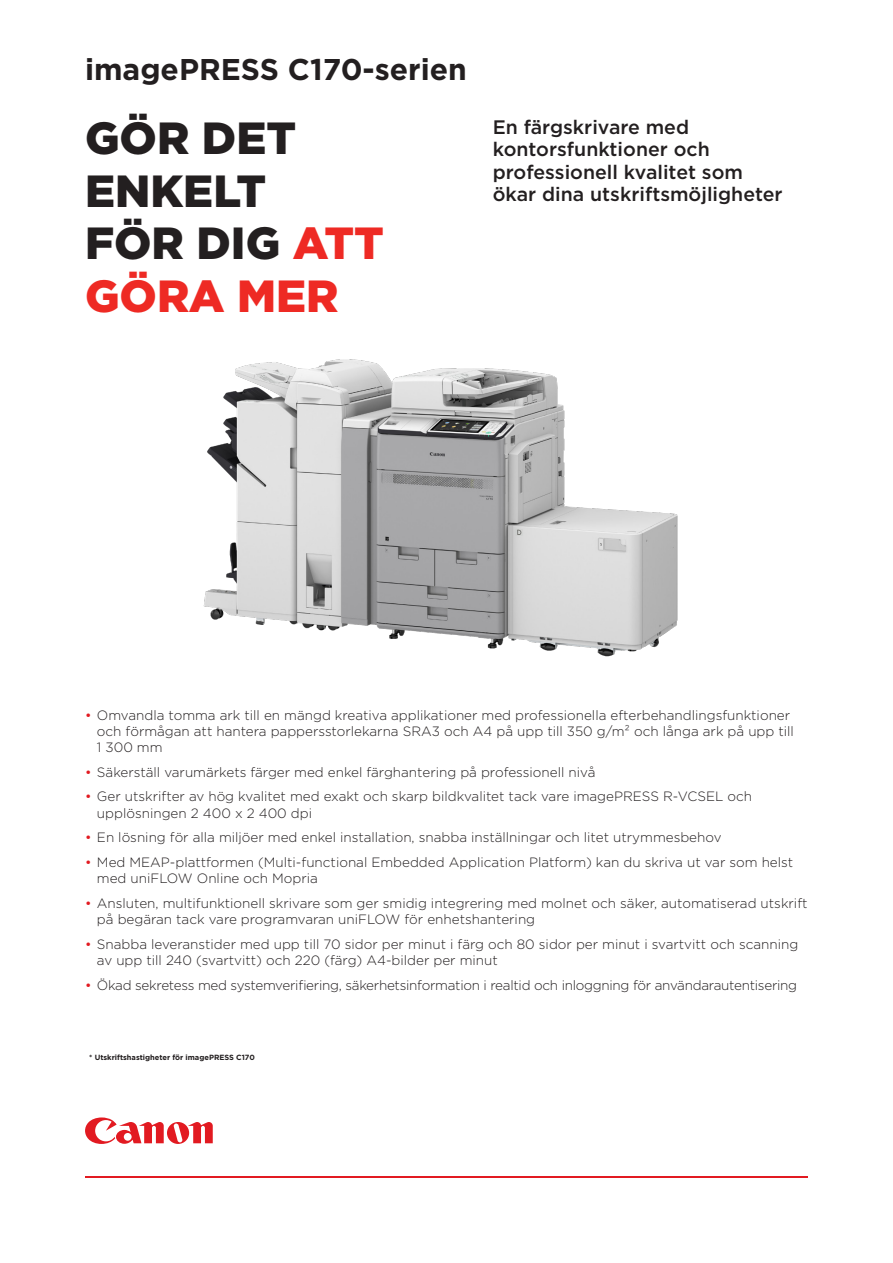
<style>
.page{position:relative;width:893px;height:1263px;background:#fff}
.page>*{position:absolute;margin:0;border:0;box-sizing:border-box;transform-origin:0 0}
.COVER_HEADER_MEDIUM{font:900 45px/52.5px "Gotham";color:#231f20}
.COVER_HEADER_SMALL{font:700 30px "Gotham";color:#231f20}
.INTRO{font:500 19.5px/22.5px "Gotham";color:#231f20}
.t1{font:300 13.5px/16.2px "Gotham";color:#231f20}
.t2{font:300 13.5px "Gotham";letter-spacing:-.02em;color:#231f20}
.t3{font:700 7.5px "Gotham";color:#231f20}
.s1{color:#ee2a24}
.s2{font-weight:400;color:#e21a21}
</style>
<div class="page">
<svg style="left:85px;top:1117px;width:128px;height:27px"></svg>
<hr style="left:85px;top:1176px;width:723px;height:2px;background:#e21a21">
<img style="left:203px;top:360px;width:474px;height:297px">
<p class="COVER_HEADER_SMALL" style="left:85px;top:49px;width:383px">imagePRESS C170-serien</p>
<p class="COVER_HEADER_MEDIUM" style="left:85px;top:111px;width:300px">GÖR DET<br>ENKELT<br>FÖR DIG <span class="s1">ATT<br>GÖRA MER</span></p>
<p class="INTRO" style="left:493px;top:115px;width:291px">En färgskrivare med kontorsfunktioner och professionell kvalitet som ökar dina utskriftsmöjligheter</p>
<p class="t1" style="left:97px;top:706px;width:698px;text-indent:-12px"><span class="s2">•</span> Omvandla tomma ark till en mängd kreativa applikationer med professionella efterbehandlingsfunktioner och förmågan att hantera pappersstorlekarna SRA3 och A4 på upp till 350 g/m² och långa ark på upp till<br>1 300 mm</p>
<p class="t1" style="left:85px;top:763px;width:512px"><span class="s2">•</span> Säkerställ varumärkets färger med enkel färghantering på professionell nivå</p>
<p class="t1" style="left:97px;top:788px;width:657px;text-indent:-12px"><span class="s2">•</span> Ger utskrifter av hög kvalitet med exakt och skarp bildkvalitet tack vare imagePRESS R-VCSEL och upplösningen 2 400 x 2 400 dpi</p>
<p class="t1" style="left:85px;top:829px;width:638px"><span class="s2">•</span> En lösning för alla miljöer med enkel installation, snabba inställningar och litet utrymmesbehov</p>
<p class="t1" style="left:97px;top:854px;width:698px;text-indent:-12px"><span class="s2">•</span> Med MEAP-plattformen (Multi-functional Embedded Application Platform) kan du skriva ut var som helst med uniFLOW Online och Mopria</p>
<p class="t1" style="left:97px;top:895px;width:712px;text-indent:-12px"><span class="s2">•</span> Ansluten, multifunktionell skrivare som ger smidig integrering med molnet och säker, automatiserad utskrift på begäran tack vare programvaran uniFLOW för enhetshantering</p>
<p class="t1" style="left:97px;top:936px;width:703px;text-indent:-12px"><span class="s2">•</span> Snabba leveranstider med upp till 70 sidor per minut i färg och 80 sidor per minut i svartvitt och scanning av upp till 240 (svartvitt) och 220 (färg) A4-bilder per minut</p>
<p class="t2" style="left:85px;top:976px;width:714px"><span class="s2">•</span> Ökad sekretess med systemverifiering, säkerhetsinformation i realtid och inloggning för användarautentisering</p>
<p class="t3" style="left:89px;top:1052px;width:167px">* Utskriftshastigheter för imagePRESS C170</p>
</div>
